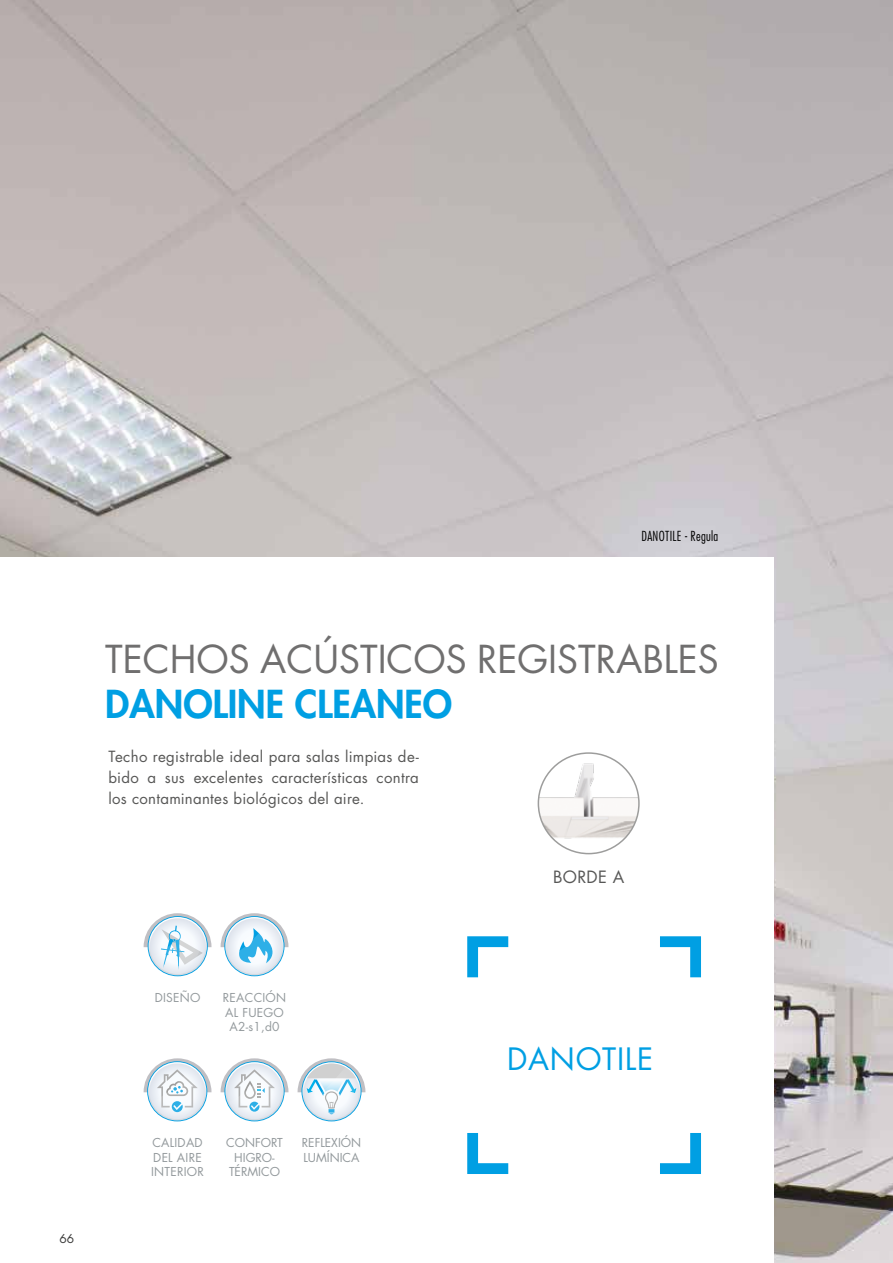
<style>
.page{position:relative;width:893px;height:1263px;background:#fff}
.page>*{position:absolute;margin:0;border:0;box-sizing:border-box;transform-origin:0 0}
.t1{font:37.5px "Futura Std";color:#706f6f}
.t2{font:800 37.5px "Futura Std";color:#009fe3}
.t3{font:30px "Futura Std";letter-spacing:.025em;color:#009fe3}
.t4{font:16.5px "Futura Std";letter-spacing:.02em;color:#575756}
.t5{font:15px/21px "Futura Std";letter-spacing:.015em;color:#575756;text-align:justify}
.t6{font:300 condensed 13.5px "Futura Std";letter-spacing:.025em;color:#000}
.t7{font:12px/14.4px "Futura Std";letter-spacing:.02em;color:#93999c;text-align:center}
.t8{font:12px/14.4px "Futura Std";color:#93999c;text-align:center}
.t9{font:12px "Futura Std";color:#3c3c3b}
</style>
<div class="page">
<img style="left:0;top:0;width:893px;height:1263px">
<div style="left:0;top:557px;width:774px;height:706px;background:#fff"></div>
<img style="left:538px;top:753px;width:101px;height:101px;border-radius:50px">
<div style="left:538px;top:752px;width:102px;height:102px;border:2px solid #9d9d9c;border-radius:50%"></div>
<svg style="left:144px;top:913px;width:68px;height:61px"></svg>
<svg style="left:221px;top:913px;width:67px;height:61px"></svg>
<svg style="left:144px;top:1058px;width:68px;height:61px"></svg>
<svg style="left:221px;top:1058px;width:67px;height:61px"></svg>
<svg style="left:298px;top:1058px;width:67px;height:61px"></svg>
<svg style="left:467px;top:936px;width:41px;height:41px"></svg>
<svg style="left:660px;top:936px;width:41px;height:41px"></svg>
<svg style="left:467px;top:1133px;width:41px;height:41px"></svg>
<svg style="left:660px;top:1133px;width:41px;height:41px"></svg>
<p class="t6" style="left:641px;top:528px;width:78px">DANOTILE - Regula</p>
<h1 class="t1" style="left:105px;top:635px;width:615px">TECHOS ACÚSTICOS REGISTRABLES</h1>
<h1 class="t2" style="left:105px;top:680px;width:348px">DANOLINE CLEANEO</h1>
<p class="t5" style="left:108px;top:746px;width:312px">Techo registrable ideal para salas limpias de&shy;bido a sus excelentes características contra los contaminantes biológicos del aire.</p>
<p class="t4" style="left:553px;top:867px;width:73px">BORDE A</p>
<p class="t9" style="left:60px;top:1231px;width:16px">66</p>
<p class="t7" style="left:155px;top:991px;width:47px">DISEÑO</p>
<p class="t7" style="left:223px;top:991px;width:65px">REACCIÓN<br>AL FUEGO<br>A2-s1,d0</p>
<p class="t7" style="left:151px;top:1136px;width:54px;text-align:left">CALIDAD<br>DEL AIRE<br>INTERIOR</p>
<p class="t8" style="left:226px;top:1136px;width:58px">CONFORT<br>HIGRO-<br>TÉRMICO</p>
<p class="t8" style="left:302px;top:1136px;width:61px;text-align:left">REFLEXIÓN<br>LUMÍNICA</p>
<h2 class="t3" style="left:507px;top:1040px;width:147px">DANOTILE</h2>
</div>
